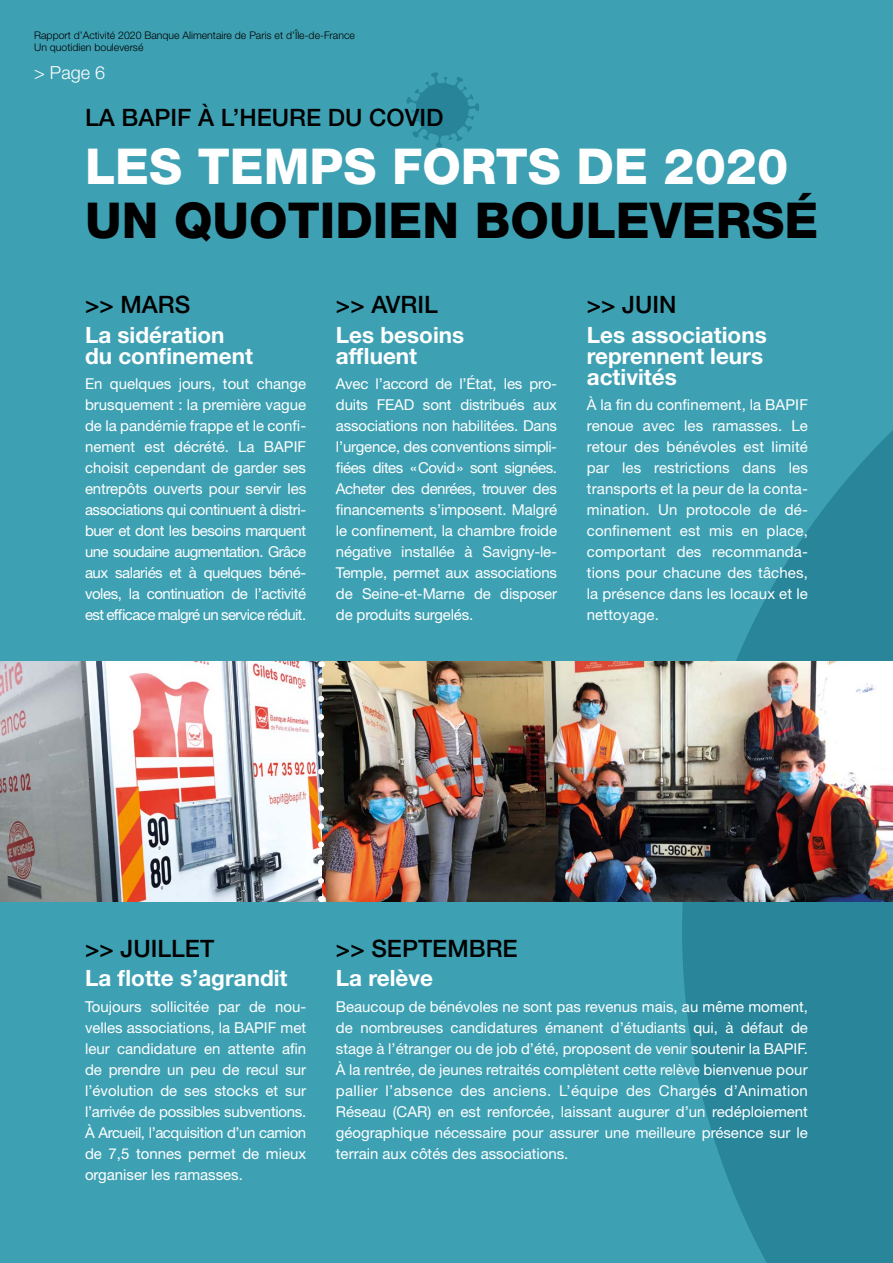
<style>
.page{position:relative;width:893px;height:1263px;background:#3ea1b3}
.page>*{position:absolute;margin:0;border:0;box-sizing:border-box;transform-origin:0 0}
.t1{font:800 49.5px "Helvetica Neue LT Pro";color:#000}
.t2{font:800 49.5px "Helvetica Neue LT Pro";color:#fff}
.t3{font:500 24px "Helvetica Neue LT Pro";color:#000}
.t4{font:700 22.5px/21px "Helvetica Neue LT Pro";color:#fff}
.t5{font:300 18px "Helvetica Neue LT Pro";color:#fff}
.t6{font:15px/21px "Helvetica Neue LT Pro";color:#fff;text-align:justify}
.t7{font:300 10.5px/12.6px "Helvetica Neue LT Pro";color:#000}
</style>
<div class="page">
<svg style="left:682px;top:430px;width:211px;height:833px;fill:#28859a"></svg>
<img style="left:0;top:661px;width:893px;height:240px">
<svg style="left:318px;top:673px;width:6px;height:208px"></svg>
<svg style="left:406px;top:72px;width:73px;height:75px"></svg>
<p class="t7" style="left:34px;top:28px;width:322px">Rapport d’Activité 2020 Banque Alimentaire de Paris et d’Île-de-France<br>Un quotidien bouleversé</p>
<p class="t5" style="left:34px;top:61px;width:72px">&gt; Page 6</p>
<h2 class="t3" style="left:85px;top:103px;width:360px">LA BAPIF À L’HEURE DU COVID</h2>
<h1 class="t2" style="left:85px;top:137px;width:705px">LES TEMPS FORTS DE 2020</h1>
<h1 class="t1" style="left:85px;top:191px;width:735px">UN QUOTIDIEN BOULEVERSÉ</h1>
<h2 class="t3" style="left:85px;top:290px;width:107px">&gt;&gt; MARS</h2>
<h3 class="t4" style="left:85px;top:324px;width:169px">La sidération du confinement</h3>
<p class="t6" style="left:85px;top:373px;width:223px">En quelques jours, tout change brusquement : la première vague de la pandémie frappe et le confi&shy;nement est décrété. La BAPIF choisit cependant de garder ses entrepôts ouverts pour servir les associations qui continuent à distri&shy;buer et dont les besoins marquent une soudaine augmentation. Grâce aux salariés et à quelques béné&shy;voles, la continuation de l’activité est efficace malgré un service réduit.</p>
<h2 class="t3" style="left:336px;top:290px;width:103px">&gt;&gt; AVRIL</h2>
<h3 class="t4" style="left:336px;top:324px;width:130px">Les besoins affluent</h3>
<p class="t6" style="left:336px;top:373px;width:223px">Avec l’accord de l’État, les pro&shy;duits FEAD sont distribués aux associations non habilitées. Dans l’urgence, des conventions simpli&shy;fiées dites «Covid» sont signées.<br>Acheter des denrées, trouver des financements s’imposent. Malgré le confinement, la chambre froide négative installée à Savigny-le-Temple, permet aux associations de Seine-et-Marne de disposer de produits surgelés.</p>
<h2 class="t3" style="left:587px;top:290px;width:91px">&gt;&gt; JUIN</h2>
<h3 class="t4" style="left:587px;top:324px;width:181px">Les associations reprennent leurs activités</h3>
<p class="t6" style="left:587px;top:394px;width:223px">À la fin du confinement, la BAPIF renoue avec les ramasses. Le retour des bénévoles est limité par les restrictions dans les transports et la peur de la conta&shy;mination. Un protocole de dé&shy;confinement est mis en place, comportant des recommanda&shy;tions pour chacune des tâches, la présence dans les locaux et le nettoyage.</p>
<h2 class="t3" style="left:85px;top:934px;width:131px">&gt;&gt; JUILLET</h2>
<h3 class="t4" style="left:85px;top:967px;width:204px">La flotte s’agrandit</h3>
<p class="t6" style="left:85px;top:995px;width:223px">Toujours sollicitée par de nou&shy;velles associations, la BAPIF met leur candidature en attente afin de prendre un peu de recul sur l’évolution de ses stocks et sur l’arrivée de possibles subventions.<br>À Arcueil, l’acquisition d’un camion de 7,5 tonnes permet de mieux organiser les ramasses.</p>
<h2 class="t3" style="left:336px;top:934px;width:183px">&gt;&gt; SEPTEMBRE</h2>
<h3 class="t4" style="left:336px;top:967px;width:99px">La relève</h3>
<p class="t6" style="left:336px;top:995px;width:474px">Beaucoup de bénévoles ne sont pas revenus mais, au même moment, de nombreuses candidatures émanent d’étudiants qui, à défaut de stage à l’étranger ou de job d’été, proposent de venir soutenir la BAPIF.<br>À la rentrée, de jeunes retraités complètent cette relève bienvenue pour pallier l’absence des anciens. L’équipe des Chargés d’Animation Réseau (CAR) en est renforcée, laissant augurer d’un redéploiement géographique nécessaire pour assurer une meilleure présence sur le terrain aux côtés des associations.</p>
</div>
